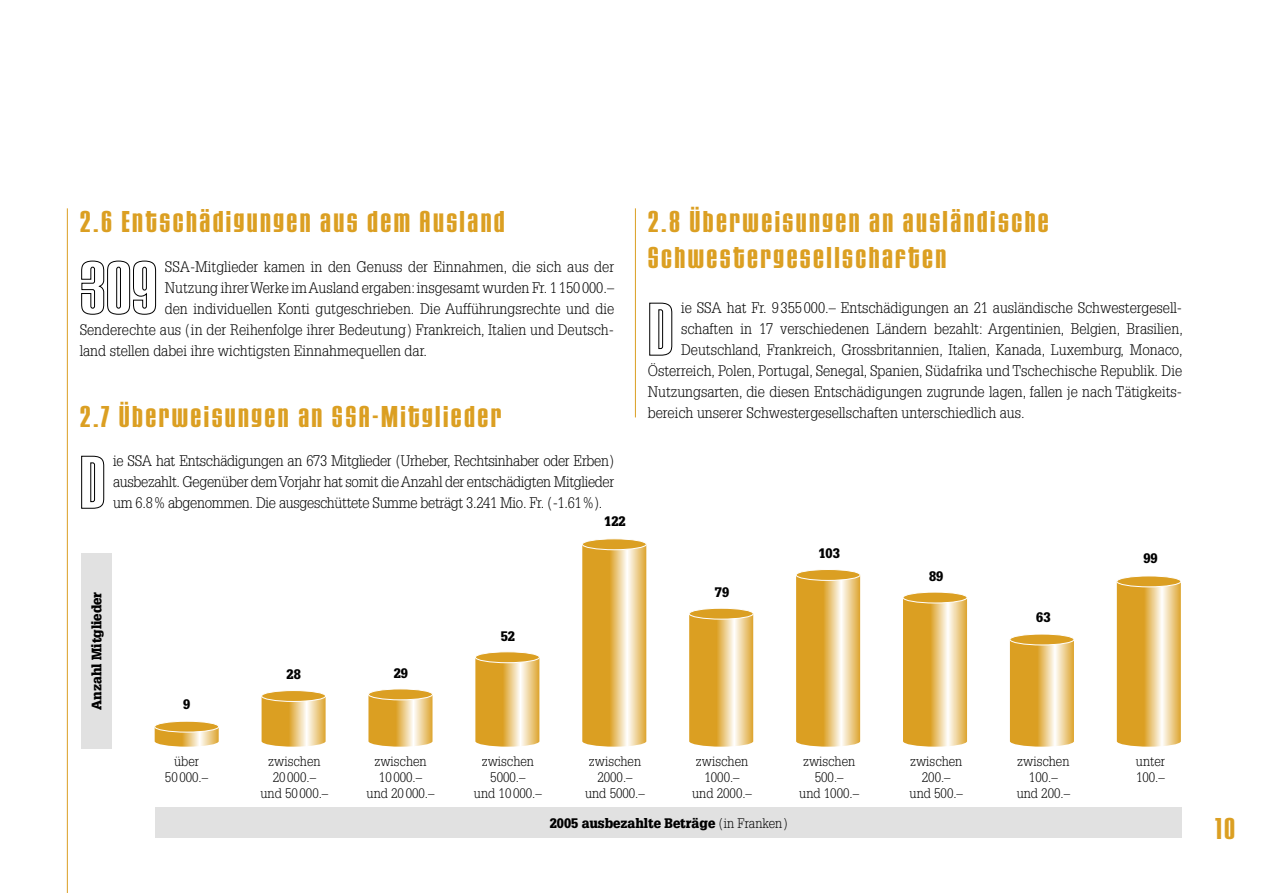
<style>
.page{position:relative;width:1263px;height:893px;background:#fff}
.page>*{position:absolute;margin:0;border:0;box-sizing:border-box;transform-origin:0 0}
.Texte{font:31.5px "House Gothic Bold Three";letter-spacing:.075em;color:#db9f22}
.t1{font:300 15px/21px "Glypha";color:#000;text-align:justify;scale:.95 1}
.t2{font:300 13.5px "Glypha";color:#000;scale:.95 1}
.t3{font:900 13.5px "Glypha";color:#000;scale:.95 1}
.s1{font-weight:300}
</style>
<div class="page">
<hr style="left:67px;top:208px;width:1px;height:685px;background:#db9f22">
<svg style="left:81px;top:260px;width:75px;height:55px"></svg>
<svg style="left:81px;top:455px;width:23px;height:54px"></svg>
<hr style="left:635px;top:208px;width:1px;height:209px;background:#db9f22">
<svg style="left:649px;top:302px;width:23px;height:54px"></svg>
<svg style="left:155px;top:727px;width:64px;height:20px"></svg>
<svg style="left:262px;top:697px;width:64px;height:50px;background:#e6be6a"></svg>
<svg style="left:368px;top:695px;width:64px;height:52px;background:#e6be6a"></svg>
<svg style="left:475px;top:658px;width:64px;height:89px;background:#e6bc67"></svg>
<svg style="left:582px;top:545px;width:64px;height:202px;background:#e6bc65"></svg>
<svg style="left:689px;top:614px;width:64px;height:133px;background:#e6bc66"></svg>
<svg style="left:796px;top:576px;width:64px;height:171px;background:#e5bc65"></svg>
<svg style="left:903px;top:598px;width:64px;height:149px;background:#e5bc65"></svg>
<svg style="left:1010px;top:640px;width:64px;height:107px;background:#e6bc65"></svg>
<svg style="left:1117px;top:582px;width:64px;height:165px;background:#e6bc65"></svg>
<div style="left:155px;top:721px;width:64px;height:11px;background:#db9f22;border-radius:50%"></div>
<div style="left:154px;top:721px;width:65px;height:11px;border:1px solid #fff;border-radius:50%"></div>
<div style="left:262px;top:690px;width:64px;height:11px;background:#db9f22;border-radius:50%"></div>
<div style="left:261px;top:690px;width:65px;height:12px;border:1px solid #fff;border-radius:50%"></div>
<div style="left:368px;top:689px;width:64px;height:11px;background:#db9f22;border-radius:50%"></div>
<div style="left:368px;top:689px;width:65px;height:11px;border:1px solid #fff;border-radius:50%"></div>
<div style="left:475px;top:652px;width:64px;height:11px;background:#db9f22;border-radius:50%"></div>
<div style="left:475px;top:651px;width:65px;height:12px;border:1px solid #fff;border-radius:50%"></div>
<div style="left:582px;top:539px;width:64px;height:11px;background:#db9f22;border-radius:50%"></div>
<div style="left:582px;top:538px;width:65px;height:12px;border:1px solid #fff;border-radius:50%"></div>
<div style="left:689px;top:608px;width:64px;height:11px;background:#db9f22;border-radius:50%"></div>
<div style="left:689px;top:608px;width:64px;height:11px;border:1px solid #fff;border-radius:50%"></div>
<div style="left:796px;top:569px;width:64px;height:11px;background:#db9f22;border-radius:50%"></div>
<div style="left:796px;top:569px;width:64px;height:12px;border:1px solid #fff;border-radius:50%"></div>
<div style="left:903px;top:592px;width:64px;height:11px;background:#db9f22;border-radius:50%"></div>
<div style="left:903px;top:592px;width:64px;height:11px;border:1px solid #fff;border-radius:50%"></div>
<div style="left:1010px;top:634px;width:64px;height:11px;background:#db9f22;border-radius:50%"></div>
<div style="left:1009px;top:634px;width:65px;height:11px;border:1px solid #fff;border-radius:50%"></div>
<div style="left:1117px;top:576px;width:64px;height:11px;background:#db9f22;border-radius:50%"></div>
<div style="left:1116px;top:576px;width:65px;height:11px;border:1px solid #fff;border-radius:50%"></div>
<div style="left:155px;top:807px;width:1027px;height:31px;background:#e1e1e1"></div>
<div style="left:81px;top:553px;width:31px;height:196px;background:#e1e1e1"></div>
<p class="Texte" style="left:80px;top:203px;width:427px">2.6 Entschädigungen aus dem Ausland</p>
<p class="t1" style="left:165px;top:256px;width:474px">SSA-Mitglieder kamen in den Genuss der Einnahmen, die sich aus der</p>
<p class="t1" style="left:165px;top:277px;width:474px">Nutzung ihrer Werke im Ausland ergaben: insgesamt wurden Fr. 1 150 000.–</p>
<p class="t1" style="left:165px;top:298px;width:474px">den individuellen Konti gutgeschrieben. Die Aufführungsrechte und die</p>
<p class="t1" style="left:80px;top:319px;width:564px">Senderechte aus (in der Reihenfolge ihrer Bedeutung) Frankreich, Italien und Deutsch-</p>
<p class="t1" style="left:80px;top:340px;width:367px">land stellen dabei ihre wichtigsten Einnahmequellen dar.</p>
<p class="Texte" style="left:80px;top:398px;width:423px">2.7 Überweisungen an SSA-Mitglieder</p>
<p class="t1" style="left:113px;top:451px;width:529px">ie SSA hat Entschädigungen an 673 Mitglieder ( Urheber, Rechtsinhaber oder Erben) ausbezahlt. Gegenüber dem Vorjahr hat somit die Anzahl der entschädigten Mitglieder um 6.8% abgenommen. Die ausgeschüttete Summe beträgt 3.241 Mio. Fr. (-1.61%).</p>
<p class="t3" style="left:89px;top:710px;width:125px;rotate:-90deg">Anzahl Mitglieder</p>
<p class="t3" style="left:183px;top:696px;width:9px">9</p>
<p class="t3" style="left:287px;top:666px;width:17px">28</p>
<p class="t3" style="left:394px;top:665px;width:17px">29</p>
<p class="t3" style="left:501px;top:628px;width:17px">52</p>
<p class="t3" style="left:604px;top:513px;width:24px">122</p>
<p class="Texte" style="left:648px;top:203px;width:403px">2.8 Überweisungen an ausländische</p>
<p class="Texte" style="left:648px;top:239px;width:300px">Schwestergesellschaften</p>
<p class="t1" style="left:681px;top:298px;width:529px">ie SSA hat Fr. 9 355 000.– Entschädigungen an 21 ausländische Schwestergesell-</p>
<p class="t1" style="left:681px;top:319px;width:530px">schaften in 17 verschiedenen Ländern bezahlt: Argentinien, Belgien, Brasilien,</p>
<p class="t1" style="left:681px;top:340px;width:530px">Deutschland, Frankreich, Grossbritannien, Italien, Kanada, Luxemburg, Monaco,</p>
<p class="t1" style="left:648px;top:361px;width:564px">Österreich, Polen, Portugal, Senegal, Spanien, Südafrika und Tschechische Republik. Die</p>
<p class="t1" style="left:648px;top:382px;width:564px">Nutzungsarten, die diesen Entschädigungen zugrunde lagen, fallen je nach Tätigkeits-</p>
<p class="t1" style="left:648px;top:403px;width:398px">bereich unserer Schwestergesellschaften unterschiedlich aus.</p>
<p class="t3" style="left:715px;top:584px;width:17px">79</p>
<p class="t3" style="left:818px;top:545px;width:24px">103</p>
<p class="t3" style="left:929px;top:568px;width:17px">89</p>
<p class="t3" style="left:1036px;top:609px;width:17px">63</p>
<p class="t3" style="left:1143px;top:550px;width:17px">99</p>
<p class="t2" style="left:174px;top:753px;width:28px">über</p>
<p class="t2" style="left:165px;top:770px;width:47px">50 000.–</p>
<p class="t2" style="left:268px;top:753px;width:56px">zwischen</p>
<p class="t2" style="left:273px;top:770px;width:47px">20 000.–</p>
<p class="t2" style="left:260px;top:786px;width:73px">und 50 000.–</p>
<p class="t2" style="left:374px;top:753px;width:56px">zwischen</p>
<p class="t2" style="left:379px;top:770px;width:47px">10 000.–</p>
<p class="t2" style="left:367px;top:786px;width:73px">und 20 000.–</p>
<p class="t2" style="left:482px;top:753px;width:56px">zwischen</p>
<p class="t2" style="left:490px;top:770px;width:39px">5000.–</p>
<p class="t2" style="left:474px;top:786px;width:73px">und 10 000.–</p>
<p class="t2" style="left:589px;top:753px;width:56px">zwischen</p>
<p class="t2" style="left:597px;top:770px;width:39px">2000.–</p>
<p class="t2" style="left:585px;top:786px;width:65px">und 5000.–</p>
<p class="t2" style="left:696px;top:753px;width:56px">zwischen</p>
<p class="t2" style="left:704px;top:770px;width:39px">1000.–</p>
<p class="t2" style="left:692px;top:786px;width:65px">und 2000.–</p>
<p class="t3" style="left:550px;top:815px;width:252px">2005 ausbezahlte Beträge <span class="s1">( in Franken )</span></p>
<p class="t2" style="left:803px;top:753px;width:56px">zwischen</p>
<p class="t2" style="left:815px;top:770px;width:32px">500.–</p>
<p class="t2" style="left:799px;top:786px;width:65px">und 1000.–</p>
<p class="t2" style="left:910px;top:753px;width:56px">zwischen</p>
<p class="t2" style="left:922px;top:770px;width:32px">200.–</p>
<p class="t2" style="left:909px;top:786px;width:58px">und 500.–</p>
<p class="t2" style="left:1017px;top:753px;width:56px">zwischen</p>
<p class="t2" style="left:1029px;top:770px;width:32px">100.–</p>
<p class="t2" style="left:1017px;top:786px;width:58px">und 200.–</p>
<p class="t2" style="left:1136px;top:753px;width:32px">unter</p>
<p class="t2" style="left:1136px;top:770px;width:32px">100.–</p>
<p class="Texte" style="left:1215px;top:810px;width:22px">10</p>
</div>
